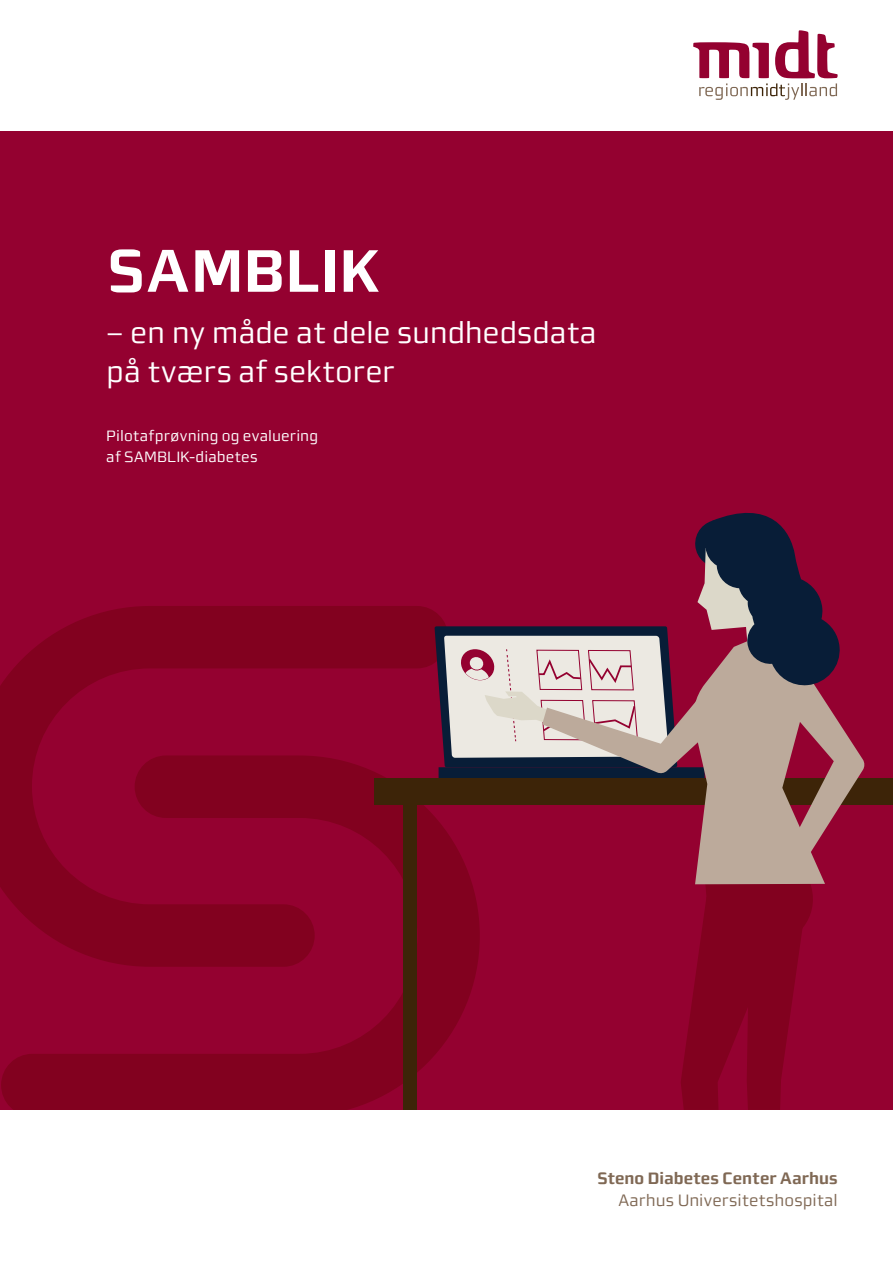
<style>
.page{position:relative;width:893px;height:1263px;background:#fff}
.page>*{position:absolute;margin:0;border:0;box-sizing:border-box;transform-origin:0 0}
.t1{font:700 60px "midtsans";letter-spacing:.02em;color:#fff}
.t2{font:30px/39px "midtsans";color:#fff}
.t3{font:16.5px/22.5px "midtsans";letter-spacing:.005em;color:#7f6854;text-align:right}
.t4{font:15px "midtsans";letter-spacing:.01em;color:#fff}
.s1{font-weight:700}
</style>
<div class="page">
<div style="left:0;top:132px;width:893px;height:978px;background:#940130"></div>
<svg style="left:1px;top:967px;width:434px;height:143px"></svg>
<svg style="left:0;top:606px;width:435px;height:361px"></svg>
<svg style="left:693px;top:30px;width:145px;height:70px"></svg>
<div style="left:374px;top:778px;width:518px;height:26px;background:#3d2408"></div>
<div style="left:403px;top:778px;width:14px;height:332px;background:#3d2408"></div>
<svg style="left:435px;top:512px;width:430px;height:598px"></svg>
<p class="t1" style="left:106px;top:236px;width:275px">SAMBLIK</p>
<p class="t2" style="left:106px;top:313px;width:492px">– en ny måde at dele sundhedsdata på tværs af sektorer</p>
<p class="t4" style="left:106px;top:427px;width:213px">Pilotafprøvning og evaluering</p>
<p class="t4" style="left:106px;top:448px;width:153px">af SAMBLIK-diabetes</p>
<p class="t3" style="left:597px;top:1167px;width:242px"><span class="s1">Steno Diabetes Center Aarhus<br></span>Aarhus Universitetshospital</p>
</div>
